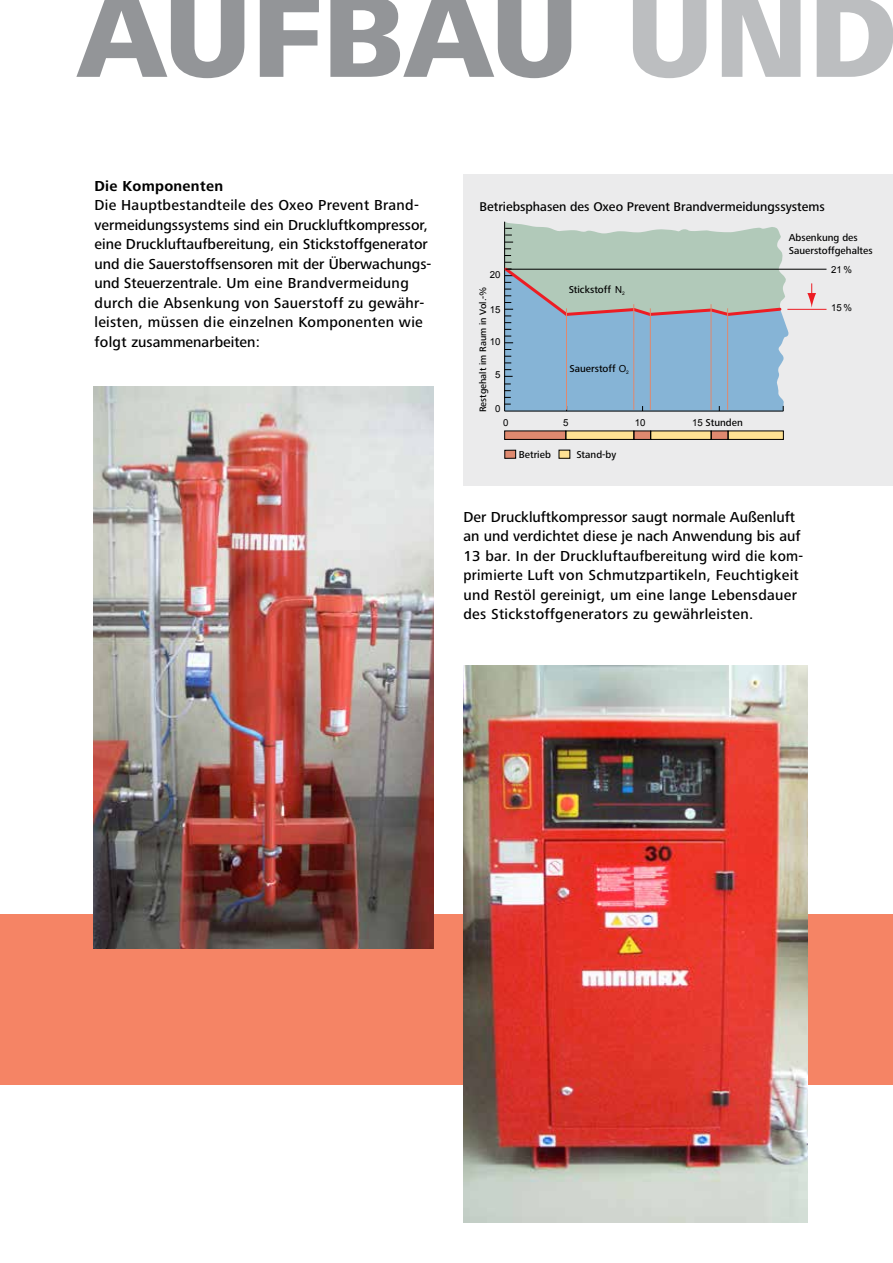
<style>
.page{position:relative;width:893px;height:1263px;background:#fff}
.page>*{position:absolute;margin:0;border:0;box-sizing:border-box;transform-origin:0 0}
.t1{font:800 120px "Frutiger Next Pro";letter-spacing:.005em;color:#939598}
.t2{font:500 15px/19.5px "Frutiger Next Pro";color:#000}
.t3{font:500 15px/19.5px "Frutiger Next Pro";letter-spacing:.02em;color:#000}
.t4{font:700 15px "Frutiger Next Pro";letter-spacing:.02em;color:#000}
.t5{font:500 13.05px "Frutiger Next Pro";color:#000}
.t6{font:500 10.35px/12.5px "Frutiger Next Pro";color:#000}
.t7{font:500 9.6px "Frutiger Next Pro";color:#000}
.t8{font:9.6px "Arial";color:#000}
.s1{color:#bcbec0}
.s2{font-family:"Arial";font-weight:400;font-size:9.6px}
</style>
<div class="page">
<div style="left:0;top:914px;width:893px;height:170px;background:#f58465"></div>
<img style="left:94px;top:387px;width:340px;height:561px">
<img style="left:463px;top:665px;width:345px;height:558px">
<div style="left:464px;top:174px;width:429px;height:312px;background:#ebebec"></div>
<div style="left:505px;top:431px;width:61px;height:8px;background:#df896f"></div>
<div style="left:633px;top:431px;width:19px;height:8px;background:#df896f"></div>
<div style="left:566px;top:431px;width:68px;height:8px;background:#ffe293"></div>
<div style="left:711px;top:431px;width:17px;height:8px;background:#df896f"></div>
<div style="left:651px;top:431px;width:60px;height:8px;background:#ffe293"></div>
<div style="left:505px;top:450px;width:11px;height:8px;background:#df896f"></div>
<div style="left:559px;top:450px;width:11px;height:8px;background:#ffe293"></div>
<div style="left:728px;top:431px;width:55px;height:8px;background:#ffe293"></div>
<svg style="left:504px;top:222px;width:286px;height:190px;background:#9cb9c4"></svg>
<hr style="left:506px;top:269px;width:320px;height:1px;background:#000">
<hr style="left:787px;top:309px;width:39px;height:1px;background:#ed1d24">
<svg style="left:807px;top:283px;width:9px;height:25px"></svg>
<hr style="left:727px;top:308px;width:1px;height:102px;background:#df896f">
<hr style="left:711px;top:304px;width:1px;height:106px;background:#df896f">
<hr style="left:650px;top:308px;width:1px;height:102px;background:#df896f">
<hr style="left:633px;top:304px;width:1px;height:106px;background:#df896f">
<hr style="left:566px;top:308px;width:1px;height:102px;background:#df896f">
<div style="left:650px;top:431px;width:61px;height:9px;border:1px solid #000"></div>
<div style="left:728px;top:431px;width:55px;height:9px;border:1px solid #000"></div>
<div style="left:566px;top:431px;width:68px;height:9px;border:1px solid #000"></div>
<div style="left:504px;top:431px;width:62px;height:9px;border:1px solid #000"></div>
<div style="left:634px;top:431px;width:17px;height:9px;border:1px solid #000"></div>
<div style="left:711px;top:431px;width:17px;height:9px;border:1px solid #000"></div>
<div style="left:505px;top:450px;width:11px;height:8px;border:1px solid #000"></div>
<h1 class="t1" style="left:77px;top:-32px;width:822px">AUFBAU <span class="s1">UND</span></h1>
<p class="t4" style="left:94px;top:177px;width:130px">Die Komponenten</p>
<p class="t2" style="left:94px;top:195px;width:338px">Die Hauptbestandteile des Oxeo Prevent Brand&shy;vermeidungssystems sind ein Druckluftkompressor, eine Druckluftaufbereitung, ein Stickstoffgenerator und die Sauerstoffsensoren mit der Überwachungs&shy;und Steuerzentrale. Um eine Brandvermeidung durch die Absenkung von Sauerstoff zu gewähr&shy;leisten, müssen die einzelnen Komponenten wie folgt zusammenarbeiten:</p>
<p class="t5" style="left:479px;top:199px;width:347px">Betriebsphasen des Oxeo Prevent Brandvermeidungssystems</p>
<p class="t8" style="left:490px;top:268px;width:12px">20</p>
<p class="t7" style="left:478px;top:412px;width:127px;rotate:-90deg">Restgehalt im Raum in Vol.-%</p>
<p class="t8" style="left:490px;top:303px;width:12px">15</p>
<p class="t8" style="left:490px;top:336px;width:12px">10</p>
<p class="t8" style="left:495px;top:369px;width:7px">5</p>
<p class="t8" style="left:495px;top:403px;width:7px">0</p>
<p class="t6" style="left:569px;top:284px;width:57px">Stickstoff <span class="s2">N</span><sub>2</sub></p>
<p class="t6" style="left:569px;top:363px;width:61px">Sauerstoff <span class="s2">O</span><sub>2</sub></p>
<p class="t8" style="left:503px;top:416px;width:7px">0</p>
<p class="t8" style="left:563px;top:416px;width:7px">5</p>
<p class="t8" style="left:635px;top:416px;width:12px">10</p>
<p class="t6" style="left:692px;top:416px;width:52px"><span class="s2">15</span> Stunden</p>
<p class="t6" style="left:519px;top:449px;width:34px">Betrieb</p>
<p class="t6" style="left:576px;top:449px;width:41px">Stand-by</p>
<p class="t6" style="left:789px;top:232px;width:85px">Absenkung des<br>Sauerstoffgehaltes</p>
<p class="t8" style="left:831px;top:263px;width:23px">21%</p>
<p class="t8" style="left:831px;top:302px;width:23px">15%</p>
<p class="t3" style="left:463px;top:507px;width:341px">Der Druckluftkompressor saugt normale Außenluft an und verdichtet diese je nach Anwendung bis auf 13 bar. In der Druckluftaufbereitung wird die kom&shy;primierte Luft von Schmutzpartikeln, Feuchtigkeit und Restöl gereinigt, um eine lange Lebensdauer des Stickstoffgenerators zu gewährleisten.</p>
</div>
